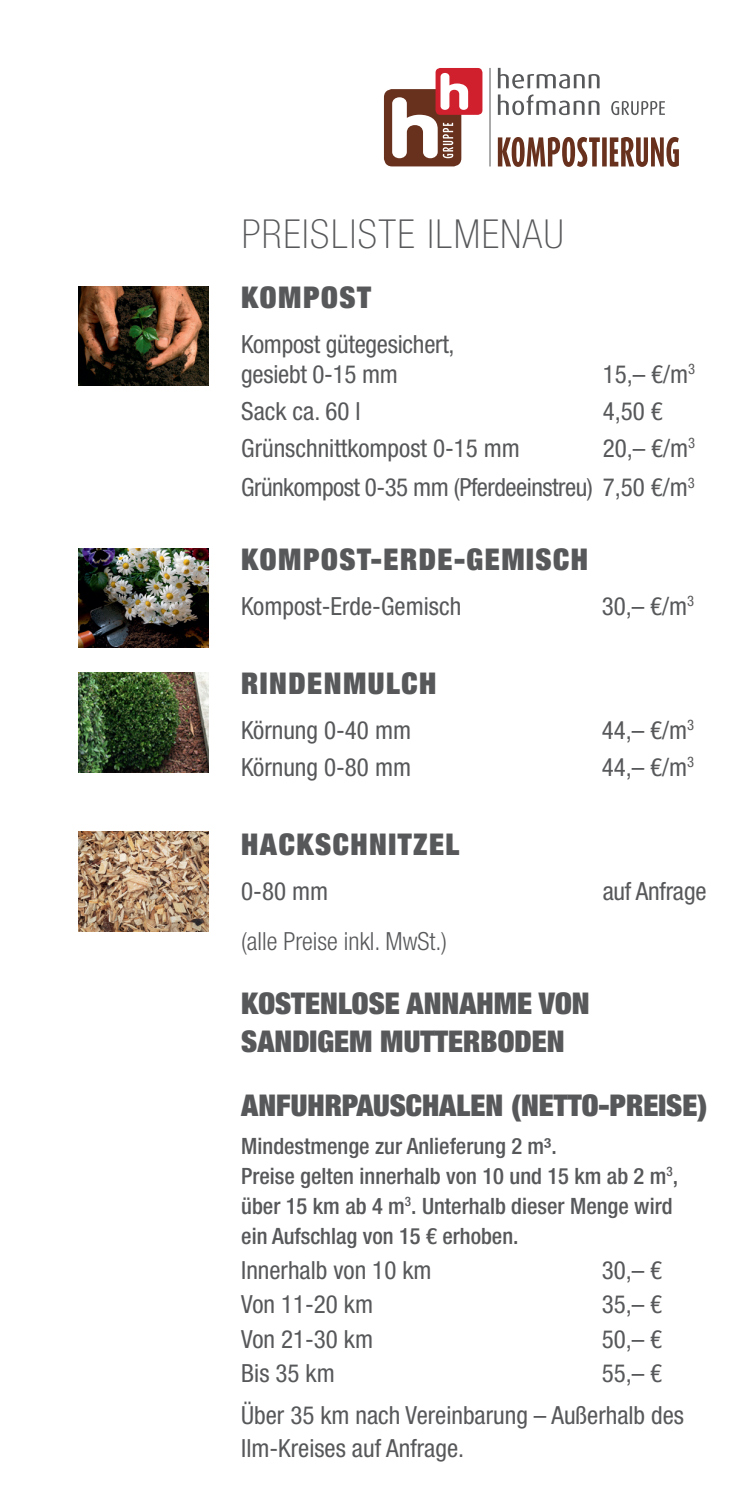
<style>
.page{position:relative;width:745px;height:1489px;background:#fff}
.page>*{position:absolute;margin:0;border:0;box-sizing:border-box;transform-origin:0 0}
.t1{font:100 condensed 40px "Helvetica Neue LT Pro";letter-spacing:.04em;color:#57585a}
.t2{font:900 condensed 30px/37.5px "Helvetica Neue LT Pro";color:#57585a}
.t3{font:900 condensed 30px "Helvetica Neue LT Pro";letter-spacing:.05em;color:#57585a}
.t4{font:condensed 25px/30px "Helvetica Neue LT Pro";color:#57585a}
.t5{font:condensed 25px "Helvetica Neue LT Pro";letter-spacing:-.02em;color:#57585a}
.t6{font:300 condensed 25px "Helvetica Neue LT Pro";color:#57585a}
.t7{font:500 condensed 22.5px/30px "Helvetica Neue LT Pro";color:#57585a}
</style>
<div class="page">
<img style="left:78px;top:286px;width:130px;height:100px">
<img style="left:78px;top:548px;width:130px;height:99px">
<img style="left:78px;top:673px;width:130px;height:99px">
<img style="left:78px;top:831px;width:130px;height:100px">
<svg style="left:497px;top:137px;width:181px;height:30px"></svg>
<svg style="left:497px;top:68px;width:167px;height:47px"></svg>
<hr style="left:489px;top:68px;width:1px;height:98px;background:#57585a">
<div style="left:383px;top:89px;width:78px;height:77px;background:#68311e;border-radius:8px"></div>
<div style="left:435px;top:68px;width:47px;height:47px;background:#d0202e;border-radius:5px"></div>
<svg style="left:392px;top:73px;width:76px;height:85px"></svg>
<p class="t1" style="left:241px;top:212px;width:323px">PREISLISTE ILMENAU</p>
<p class="t3" style="left:241px;top:278px;width:131px">KOMPOST</p>
<p class="t4" style="left:241px;top:328px;width:215px">Kompost gütegesichert, gesiebt 0-15 mm</p>
<p class="t4" style="left:602px;top:358px;width:94px">15,– €/m<sup>3</sup></p>
<p class="t4" style="left:241px;top:395px;width:121px">Sack ca. 60 l</p>
<p class="t4" style="left:602px;top:395px;width:61px">4,50 €</p>
<p class="t4" style="left:241px;top:433px;width:280px">Grünschnittkompost 0-15 mm</p>
<p class="t4" style="left:602px;top:433px;width:94px">20,– €/m<sup>3</sup></p>
<p class="t5" style="left:241px;top:473px;width:454px">Grünkompost 0-35 mm (Pferdeeinstreu) 7,50 €/m<sup>3</sup></p>
<p class="t3" style="left:241px;top:540px;width:348px">KOMPOST-ERDE-GEMISCH</p>
<p class="t4" style="left:241px;top:590px;width:221px">Kompost-Erde-Gemisch</p>
<p class="t4" style="left:601px;top:590px;width:94px">30,– €/m<sup>3</sup></p>
<p class="t3" style="left:241px;top:664px;width:196px">RINDENMULCH</p>
<p class="t4" style="left:241px;top:714px;width:171px">Körnung 0-40 mm</p>
<p class="t4" style="left:601px;top:714px;width:94px">44,– €/m<sup>3</sup></p>
<p class="t4" style="left:241px;top:751px;width:171px">Körnung 0-80 mm</p>
<p class="t4" style="left:601px;top:751px;width:94px">44,– €/m<sup>3</sup></p>
<p class="t3" style="left:241px;top:825px;width:219px">HACKSCHNITZEL</p>
<p class="t4" style="left:241px;top:875px;width:88px">0-80 mm</p>
<p class="t4" style="left:602px;top:875px;width:105px">auf Anfrage</p>
<p class="t6" style="left:241px;top:926px;width:207px">(alle Preise inkl. MwSt.)</p>
<p class="t2" style="left:241px;top:984px;width:349px">KOSTENLOSE ANNAHME VON<br>SANDIGEM MUTTERBODEN</p>
<p class="t2" style="left:241px;top:1086px;width:467px">ANFUHRPAUSCHALEN (NETTO-PREISE)</p>
<p class="t7" style="left:241px;top:1130px;width:438px">Mindestmenge zur Anlieferung 2 m³.<br>Preise gelten innerhalb von 10 und 15 km ab 2 m<sup>3</sup>, über 15 km ab 4 m<sup>3</sup>. Unterhalb dieser Menge wird ein Aufschlag von 15 € erhoben.</p>
<p class="t4" style="left:241px;top:1254px;width:192px">Innerhalb von 10 km</p>
<p class="t4" style="left:601px;top:1254px;width:62px">30,– €</p>
<p class="t4" style="left:241px;top:1288px;width:133px">Von 11-20 km</p>
<p class="t4" style="left:601px;top:1288px;width:62px">35,– €</p>
<p class="t4" style="left:241px;top:1323px;width:133px">Von 21-30 km</p>
<p class="t4" style="left:601px;top:1323px;width:62px">50,– €</p>
<p class="t4" style="left:241px;top:1358px;width:95px">Bis 35 km</p>
<p class="t4" style="left:601px;top:1358px;width:62px">55,– €</p>
<p class="t4" style="left:241px;top:1398px;width:444px;line-height:32.5px">Über 35 km nach Vereinbarung – Außerhalb des<br>Ilm-Kreises auf Anfrage.</p>
</div>
